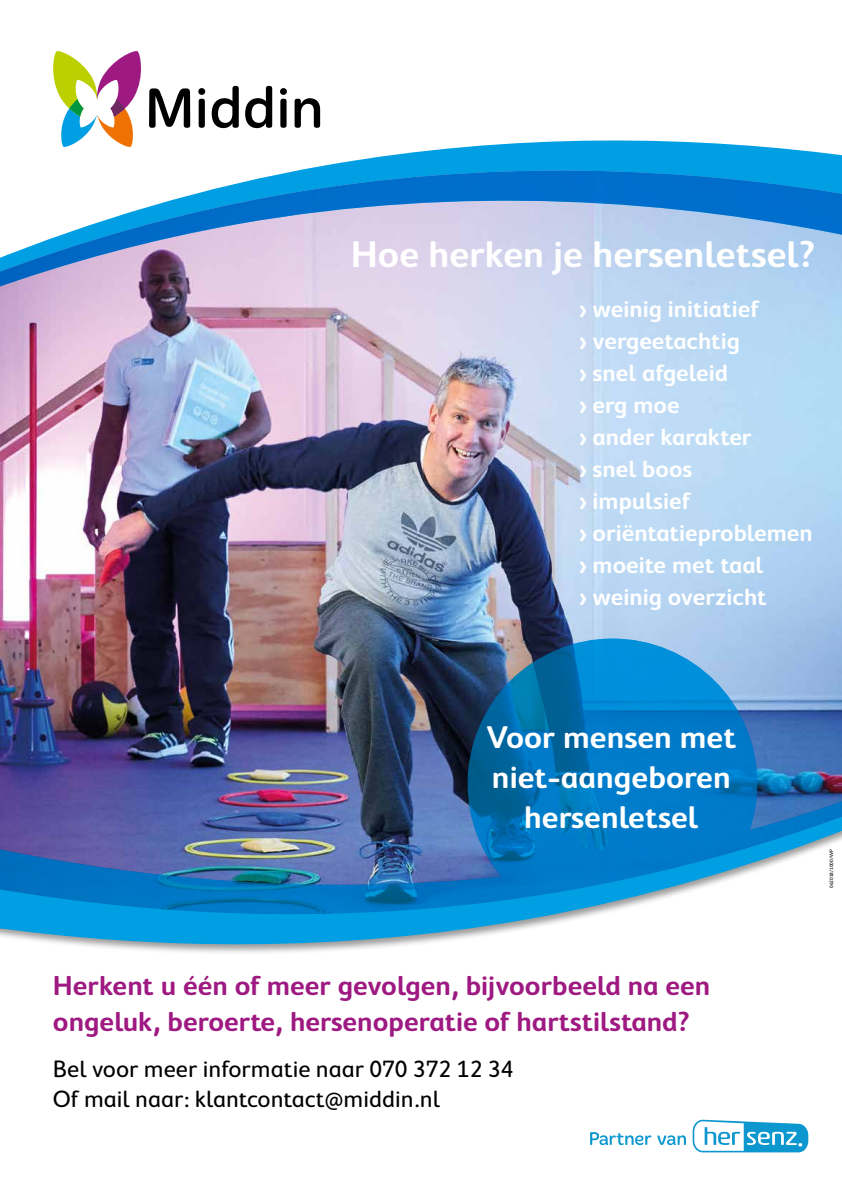
<style>
.page{position:relative;width:842px;height:1191px;background:#fff}
.page>*{position:absolute;margin:0;border:0;box-sizing:border-box;transform-origin:0 0}
.t1{font:600 37.9px "Cambridge Round";color:#fff}
.t2{font:600 32px/40px "Cambridge Round";color:#fff;text-align:center}
.t3{font:600 28px/36px "Cambridge Round";color:#9e1981}
.t4{font:600 24px/32px "Cambridge Round";color:#fff}
.t5{font:24px/30px "Cambridge Round";color:#000}
.t6{font:5px "Cambridge Round";color:#000}
</style>
<div class="page">
<img style="left:0;top:291px;width:842px;height:347px">
<svg style="left:0;top:916px;width:587px;height:36px;fill:#009fe3"></svg>
<svg style="left:590px;top:1132px;width:61px;height:13px"></svg>
<svg style="left:657px;top:1135px;width:29px;height:10px"></svg>
<svg style="left:693px;top:1119px;width:115px;height:33px"></svg>
<svg style="left:300px;top:140px;width:542px;height:30px;fill:#009fe3"></svg>
<svg style="left:0;top:170px;width:842px;height:121px;background:#8fb6e1"></svg>
<img style="left:0;top:638px;width:842px;height:278px">
<svg style="left:212px;top:86px;width:27px;height:42px"></svg>
<svg style="left:245px;top:86px;width:27px;height:42px"></svg>
<svg style="left:295px;top:98px;width:25px;height:30px"></svg>
<svg style="left:198px;top:88px;width:7px;height:40px"></svg>
<svg style="left:280px;top:88px;width:7px;height:40px"></svg>
<svg style="left:53px;top:51px;width:137px;height:96px"></svg>
<h1 class="t1" style="left:351px;top:232px;width:466px">Hoe herken je hersenletsel?</h1>
<p class="t4" style="left:579px;top:293px;width:235px">› weinig initiatief<br>› vergeetachtig<br>› snel afgeleid<br>› erg moe<br>› ander karakter<br>› snel boos<br>› impulsief<br>› oriëntatieproblemen › moeite met taal<br>› weinig overzicht</p>
<h2 class="t2" style="left:486px;top:717px;width:251px">Voor mensen met niet-aangeboren hersenletsel</h2>
<p class="t3" style="left:53px;top:967px;width:659px">Herkent u één of meer gevolgen, bijvoorbeeld na een ongeluk, beroerte, hersenoperatie of hartstilstand?</p>
<p class="t5" style="left:53px;top:1053px;width:462px">Bel voor meer informatie naar 070 372 12 34<br>Of mail naar: klantcontact@middin.nl</p>
<p class="t6" style="left:829px;top:888px;width:40px;rotate:-90deg">062018/1000/WP</p>
</div>
